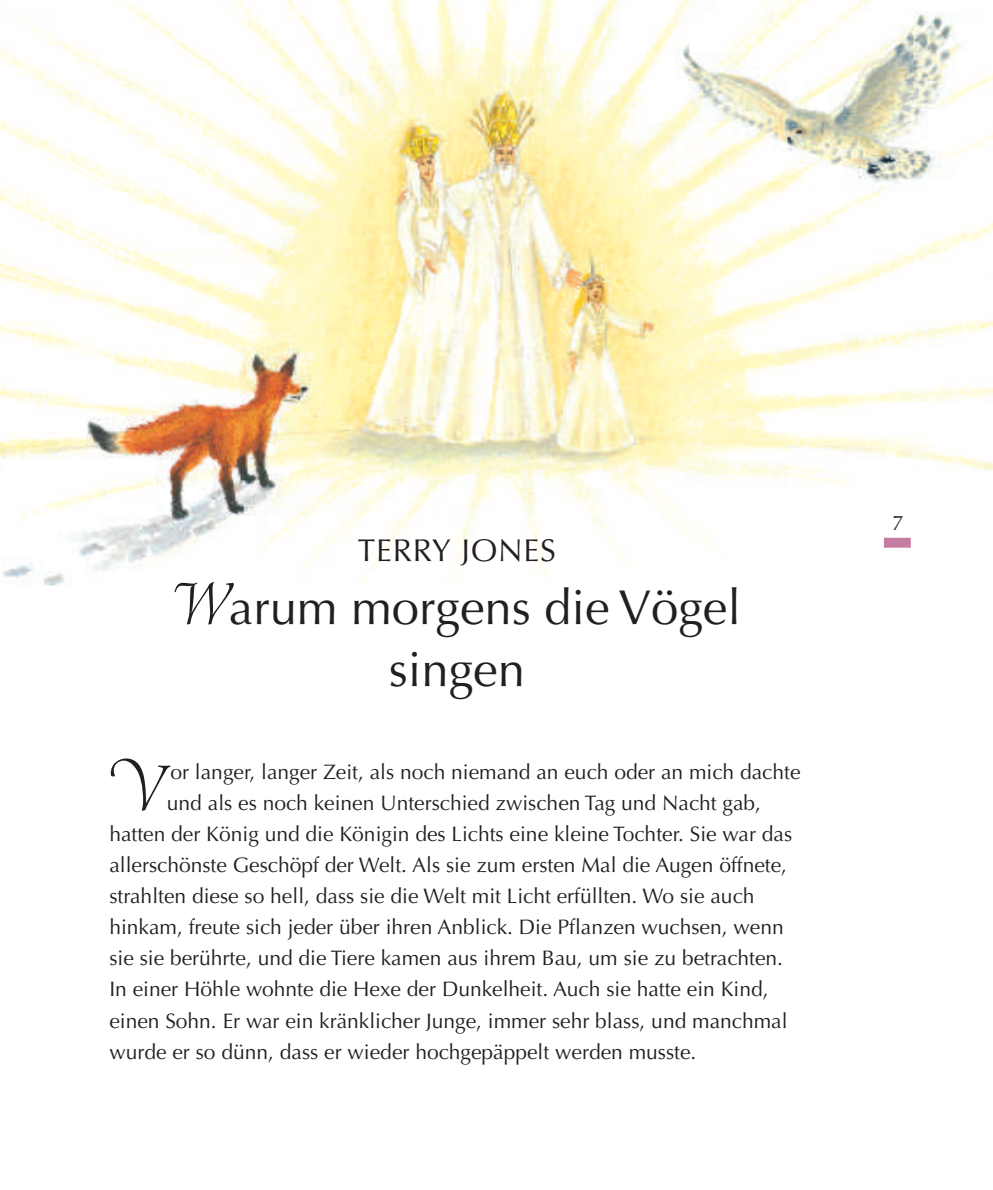
<style>
.page{position:relative;width:993px;height:1190px;background:#fff}
.page>*{position:absolute;margin:0;border:0;box-sizing:border-box;transform-origin:0 0}
.t1{font:62.82px "Ariadne";color:#231f20}
.t2{font:49px/62.1px "Optima";color:#231f20;text-align:center}
.t3{font:31.5px "Optima";letter-spacing:.03em;color:#231f20}
.t4{font:21px "Optima";color:#231f20}
.s1{font-family:"Ariadne";font-size:56px}
</style>
<div class="page">
<svg style="left:0;top:0;width:992px;height:586px"></svg>
<h3 class="t3" style="left:357px;top:537px;width:200px">TERRY JONES</h3>
<h2 class="t2" style="left:173px;top:580px;width:569px"><span class="s1">W</span>arum morgens die Vögel singen</h2>
<h1 class="t1" style="left:109px;top:765px;width:56px">V</h1>
<p class="t4" style="left:170px;top:763px;width:631px">or langer, langer Zeit, als noch niemand an euch oder an mich dachte</p>
<p class="t4" style="left:167px;top:794px;width:595px">und als es noch keinen Unterschied zwischen Tag und Nacht gab,</p>
<p class="t4" style="left:109px;top:825px;width:684px">hatten der König und die Königin des Lichts eine kleine Tochter. Sie war das</p>
<p class="t4" style="left:109px;top:856px;width:679px">allerschönste Geschöpf der Welt. Als sie zum ersten Mal die Augen öffnete,</p>
<p class="t4" style="left:109px;top:887px;width:646px">strahlten diese so hell, dass sie die Welt mit Licht erfüllten. Wo sie auch</p>
<p class="t4" style="left:109px;top:918px;width:675px">hinkam, freute sich jeder über ihren Anblick. Die Pflanzen wuchsen, wenn</p>
<p class="t4" style="left:109px;top:949px;width:675px">sie sie berührte, und die Tiere kamen aus ihrem Bau, um sie zu betrachten.</p>
<p class="t4" style="left:109px;top:980px;width:660px">In einer Höhle wohnte die Hexe der Dunkelheit. Auch sie hatte ein Kind,</p>
<p class="t4" style="left:109px;top:1011px;width:679px">einen Sohn. Er war ein kränklicher Junge, immer sehr blass, und manchmal</p>
<p class="t4" style="left:109px;top:1042px;width:588px">wurde er so dünn, dass er wieder hochgepäppelt werden musste.</p>
</div>
